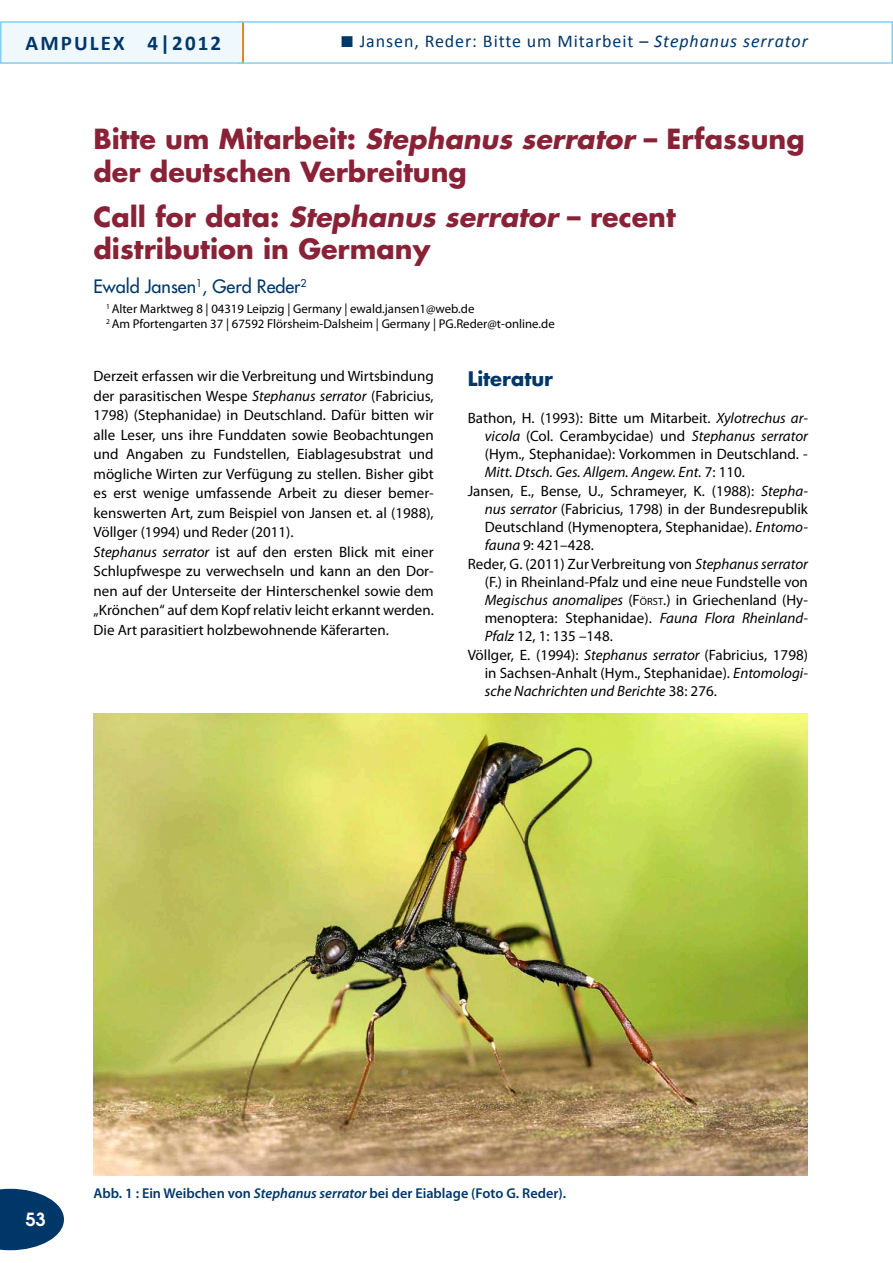
<style>
.page{position:relative;width:893px;height:1263px;background:#fff}
.page>*{position:absolute;margin:0;border:0;box-sizing:border-box;transform-origin:0 0}
.t1{font:700 27px/32.4px "Futura";color:#892236}
.t2{font:700 21px "Calibri";letter-spacing:.1em;color:#003769}
.t3{font:700 19.5px "Futura";color:#003769}
.t4{font:18px "Calibri";letter-spacing:.05em;color:#003769}
.t5{font:18px "Futura";color:#003769}
.t6{font:600 18px "Avant Garde";color:#fff}
.t7{font:15px/19.5px "Myriad Pro";color:#000}
.t8{font:italic 15px "Myriad Pro";color:#000}
.t9{font:600 14.25px "Myriad Pro";color:#003769}
.t10{font:12.75px/15.3px "Myriad Pro";color:#000}
.s1{font-style:italic}
.s2{font-style:normal}
.s3{font-style:inherit}
.s4{font-size:10.5px}
</style>
<div class="page">
<div style="left:238px;top:21px;width:655px;height:43px;border:2px solid #84cff0"></div>
<svg style="left:0;top:1189px;width:64px;height:61px"></svg>
<div style="left:0;top:21px;width:244px;height:43px;background:#eff8fc;border:2px solid #84cff0"></div>
<hr style="left:242px;top:23px;width:2px;height:39px;background:#e08503">
<img style="left:94px;top:713px;width:714px;height:463px">
<h2 class="t2" style="left:26px;top:29px;width:197px">AMPULEX 4|2012</h2>
<p class="t4" style="left:360px;top:30px;width:450px">Jansen, Reder: Bitte um Mitarbeit – <span class="s1">Stephanus serrator</span></p>
<h1 class="t1" style="left:94px;top:122px;width:713px">Bitte um Mitarbeit: <span class="s1">Stephanus serrator</span> – Erfassung der deutschen Verbreitung</h1>
<h1 class="t1" style="left:94px;top:200px;width:584px">Call for data: <span class="s1">Stephanus serrator</span> – recent distribution in Germany</h1>
<p class="t5" style="left:94px;top:275px;width:215px">Ewald Jansen<sup>1</sup>, Gerd Reder<sup>2</sup></p>
<p class="t10" style="left:106px;top:301px;width:450px"><sup>1</sup> Alter Marktweg 8 | 04319 Leipzig | Germany | ewald.jansen1@web.de<br><sup>2</sup> Am Pfortengarten 37 | 67592 Flörsheim-Dalsheim | Germany | PG.Reder@t-online.de</p>
<p class="t7" style="left:94px;top:366px;width:342px">Derzeit erfassen wir die Verbreitung und Wirtsbindung der parasitischen Wespe <span class="s1">Stephanus serrator</span> (Fabricius, 1798) (Stephanidae) in Deutschland. Dafür bitten wir alle Leser, uns ihre Funddaten sowie Beobachtungen und Angaben zu Fundstellen, Eiablagesubstrat und mögliche Wirten zur Verfügung zu stellen. Bisher gibt es erst wenige umfassende Arbeit zu dieser bemer&shy;kenswerten Art, zum Beispiel von Jansen et. al (1988), Völlger (1994) und Reder (2011).<br><span class="s1">Stephanus serrator</span> ist auf den ersten Blick mit einer Schlupfwespe zu verwechseln und kann an den Dor&shy;nen auf der Unterseite der Hinterschenkel sowie dem „Krönchen“ auf dem Kopf relativ leicht erkannt werden.<br>Die Art parasitiert holzbewohnende Käferarten.</p>
<h3 class="t3" style="left:468px;top:366px;width:87px">Literatur</h3>
<p class="t7" style="left:468px;top:407px;width:342px">Bathon, H. (1993): Bitte um Mitarbeit. <span class="s1">Xylotrechus ar-</span></p>
<p class="t8" style="left:485px;top:426px;width:325px">vicola <span class="s2">(Col. Cerambycidae) und</span> Stephanus serrator</p>
<p class="t7" style="left:485px;top:443px;width:325px">(Hym., Stephanidae): Vorkommen in Deutschland. -</p>
<p class="t8" style="left:485px;top:462px;width:262px">Mitt. Dtsch. Ges. Allgem. Angew. Ent. <span class="s2">7: 110.</span></p>
<p class="t7" style="left:468px;top:481px;width:342px">Jansen, E., Bense, U., Schrameyer, K. (1988): <span class="s1">Stepha-</span></p>
<p class="t7" style="left:485px;top:499px;width:325px"><span class="s1">nus serrator</span> (Fabricius, 1798) in der Bundesrepublik</p>
<p class="t7" style="left:485px;top:517px;width:325px">Deutschland (Hymenoptera, Stephanidae). <span class="s1">Entomo-</span></p>
<p class="t7" style="left:485px;top:535px;width:111px"><span class="s1">fauna</span> 9: 421–428.</p>
<p class="t7" style="left:468px;top:554px;width:342px">Reder, G. (2011) Zur Verbreitung von <span class="s1">Stephanus serrator</span></p>
<p class="t7" style="left:485px;top:572px;width:325px">(F.) in Rheinland-Pfalz und eine neue Fundstelle von</p>
<p class="t7" style="left:485px;top:590px;width:325px"><span class="s1">Megischus anomalipes</span> (<span class="s3">F</span><span class="s4">örst</span>.) in Griechenland (Hy-</p>
<p class="t7" style="left:485px;top:608px;width:324px">menoptera: Stephanidae). <span class="s1">Fauna Flora Rheinland-</span></p>
<p class="t7" style="left:485px;top:626px;width:130px"><span class="s1">Pfalz</span> 12, 1: 135 –148.</p>
<p class="t7" style="left:468px;top:645px;width:342px">Völlger, E. (1994): <span class="s1">Stephanus serrator</span> (Fabricius, 1798)</p>
<p class="t7" style="left:485px;top:663px;width:325px">in Sachsen-Anhalt (Hym., Stephanidae). <span class="s1">Entomologi-</span></p>
<p class="t8" style="left:485px;top:682px;width:234px">sche Nachrichten und Berichte <span class="s2">38: 276.</span></p>
<p class="t6" style="left:26px;top:1208px;width:22px">53</p>
<p class="t9" style="left:94px;top:1184px;width:474px">Abb. 1 : Ein Weibchen von <span class="s1">Stephanus serrator</span> bei der Eiablage (Foto G. Reder).</p>
</div>
